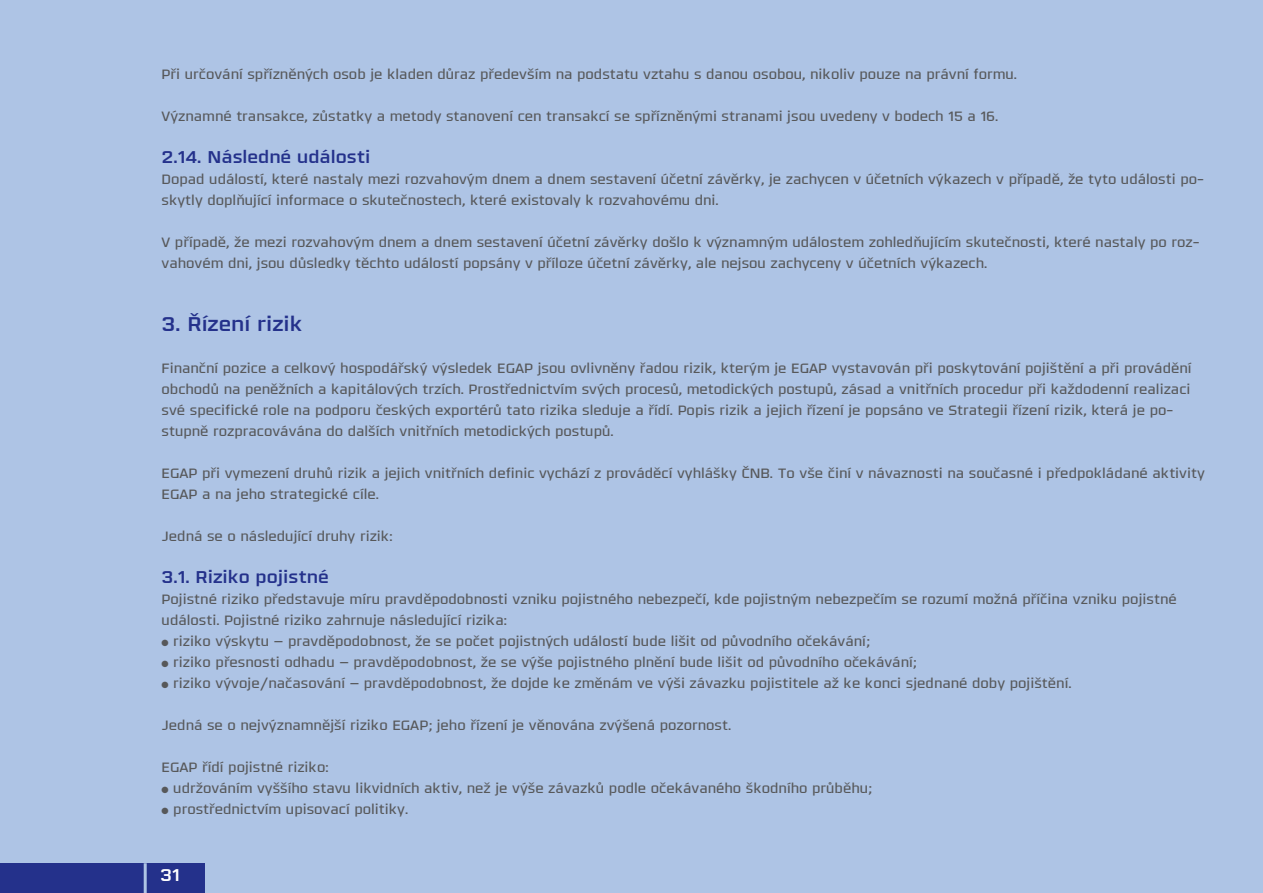
<style>
.page{position:relative;width:1263px;height:893px;background:#aec4e5}
.page>*{position:absolute;margin:0;border:0;box-sizing:border-box;transform-origin:0 0}
.t1{font:500 21px "Olney";color:#24318b}
.t2{font:500 18px "Olney";color:#24318b}
.t3{font:500 18px "Olney";color:#fff}
.t4{font:300 14.25px/21px "Olney";color:#57585a}
</style>
<div class="page">
<div style="left:0;top:863px;width:204px;height:30px;background:#24318b"></div>
<hr style="left:144px;top:863px;width:3px;height:30px;background:#aec4e5">
<p class="t4" style="left:162px;top:64px;width:857px">Při určování spřízněných osob je kladen důraz především na podstatu vztahu s danou osobou, nikoliv pouze na právní formu.</p>
<p class="t4" style="left:162px;top:106px;width:838px">Významné transakce, zůstatky a metody stanovení cen transakcí se spřízněnými stranami jsou uvedeny v bodech 15 a 16.</p>
<p class="t2" style="left:162px;top:150px;width:210px">2.14. Následné události</p>
<p class="t4" style="left:162px;top:169px;width:1044px">Dopad událostí, které nastaly mezi rozvahovým dnem a dnem sestavení účetní závěrky, je zachycen v účetních výkazech v případě, že tyto události po&shy;skytly doplňující informace o skutečnostech, které existovaly k rozvahovému dni.</p>
<p class="t4" style="left:162px;top:232px;width:1039px">V případě, že mezi rozvahovým dnem a dnem sestavení účetní závěrky došlo k významným událostem zohledňujícím skutečnosti, které nastaly po roz&shy;vahovém dni, jsou důsledky těchto událostí popsány v příloze účetní závěrky, ale nejsou zachyceny v účetních výkazech.</p>
<h1 class="t1" style="left:162px;top:315px;width:142px">3. Řízení rizik</h1>
<p class="t4" style="left:162px;top:358px;width:1031px">Finanční pozice a celkový hospodářský výsledek EGAP jsou ovlivněny řadou rizik, kterým je EGAP vystavován při poskytování pojištění a při provádění obchodů na peněžních a kapitálových trzích. Prostřednictvím svých procesů, metodických postupů, zásad a vnitřních procedur při každodenní realizaci své specifické role na podporu českých exportérů tato rizika sleduje a řídí. Popis rizik a jejich řízení je popsáno ve Strategii řízení rizik, která je po&shy;stupně rozpracovávána do dalších vnitřních metodických postupů.</p>
<p class="t4" style="left:162px;top:463px;width:1045px">EGAP při vymezení druhů rizik a jejich vnitřních definic vychází z prováděcí vyhlášky ČNB. To vše činí v návaznosti na současné i předpokládané aktivity<br>EGAP a na jeho strategické cíle.</p>
<p class="t4" style="left:162px;top:526px;width:233px">Jedná se o následující druhy rizik:</p>
<p class="t2" style="left:162px;top:570px;width:169px">3.1. Riziko pojistné</p>
<p class="t4" style="left:162px;top:589px;width:1017px">Pojistné riziko představuje míru pravděpodobnosti vzniku pojistného nebezpečí, kde pojistným nebezpečím se rozumí možná příčina vzniku pojistné události. Pojistné riziko zahrnuje následující rizika:</p>
<p class="t4" style="left:162px;top:631px;width:710px">● riziko výskytu – pravděpodobnost, že se počet pojistných událostí bude lišit od původního očekávání;</p>
<p class="t4" style="left:162px;top:652px;width:757px">● riziko přesnosti odhadu – pravděpodobnost, že se výše pojistného plnění bude lišit od původního očekávání;</p>
<p class="t4" style="left:162px;top:673px;width:911px">● riziko vývoje/načasování – pravděpodobnost, že dojde ke změnám ve výši závazku pojistitele až ke konci sjednané doby pojištění.</p>
<p class="t4" style="left:162px;top:715px;width:571px">Jedná se o nejvýznamnější riziko EGAP; jeho řízení je věnována zvýšená pozornost.</p>
<p class="t4" style="left:162px;top:757px;width:169px">EGAP řídí pojistné riziko:</p>
<p class="t4" style="left:162px;top:778px;width:712px">● udržováním vyššího stavu likvidních aktiv, než je výše závazků podle očekávaného škodního průběhu;</p>
<p class="t4" style="left:162px;top:799px;width:248px">● prostřednictvím upisovací politiky.</p>
<p class="t3" style="left:160px;top:868px;width:21px">31</p>
</div>
